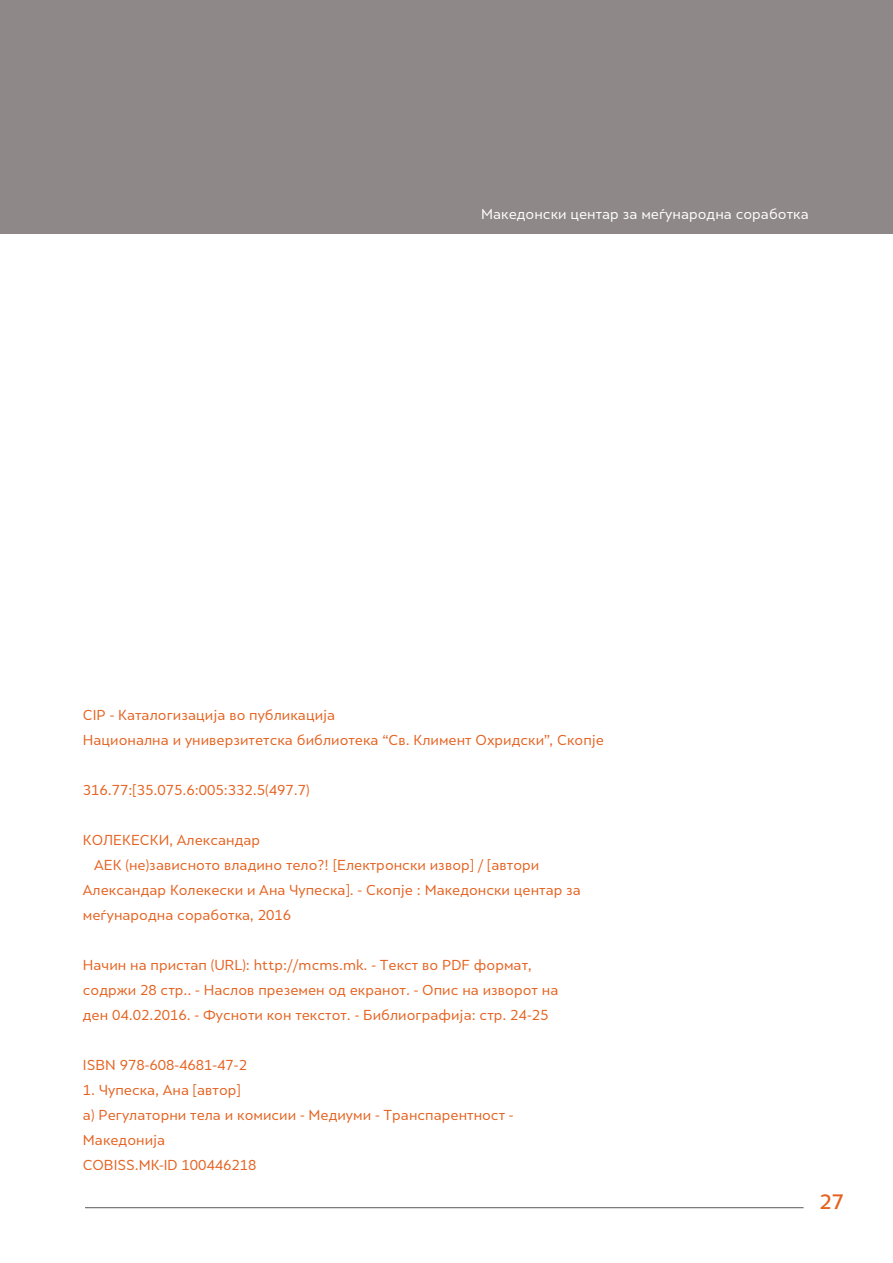
<style>
.page{position:relative;width:893px;height:1263px;background:#fff}
.page>*{position:absolute;margin:0;border:0;box-sizing:border-box;transform-origin:0 0}
.t1{font:500 19.5px "Skola Sans";color:#e56220}
.t2{font:13.5px/25px "Skola Sans";color:#e56220}
.t3{font:13.5px "Skola Sans";color:#fff}
</style>
<div class="page">
<hr style="left:85px;top:1207px;width:718px;height:1px;background:#5a5858">
<div style="left:0;top:0;width:893px;height:234px;background:#8f8888"></div>
<p class="t3" style="left:481px;top:206px;width:329px">Македонски центар за меѓународна соработка</p>
<p class="t2" style="left:83px;top:703px;width:523px">CIP - Каталогизација во публикација<br>Национална и универзитетска библиотека “Св. Климент Охридски”, Скопје</p>
<p class="t2" style="left:83px;top:778px;width:228px">316.77:[35.075.6:005:332.5(497.7)</p>
<p class="t2" style="left:83px;top:828px;width:179px">КОЛЕКЕСКИ, Александар</p>
<p class="t2" style="left:94px;top:853px;width:446px">АЕК (не)зависното владино тело?! [Електронски извор] / [автори</p>
<p class="t2" style="left:83px;top:878px;width:500px">Александар Колекески и Ана Чупеска]. - Скопје : Македонски центар за</p>
<p class="t2" style="left:83px;top:903px;width:210px">меѓународна соработка, 2016</p>
<p class="t2" style="left:83px;top:953px;width:477px">Начин на пристап (URL): http://mcms.mk. - Текст во PDF формат, содржи 28 стр.. - Наслов преземен од екранот. - Опис на изворот на ден 04.02.2016. - Фусноти кон текстот. - Библиографија: стр. 24-25</p>
<p class="t2" style="left:83px;top:1053px;width:166px">ISBN 978-608-4681-47-2</p>
<p class="t2" style="left:83px;top:1078px;width:432px">1. Чупеска, Ана [автор]<br>а) Регулаторни тела и комисии - Медиуми - Транспарентност -<br>Македонија<br>COBISS.MK-ID 100446218</p>
<h1 class="t1" style="left:819px;top:1190px;width:26px">27</h1>
</div>
